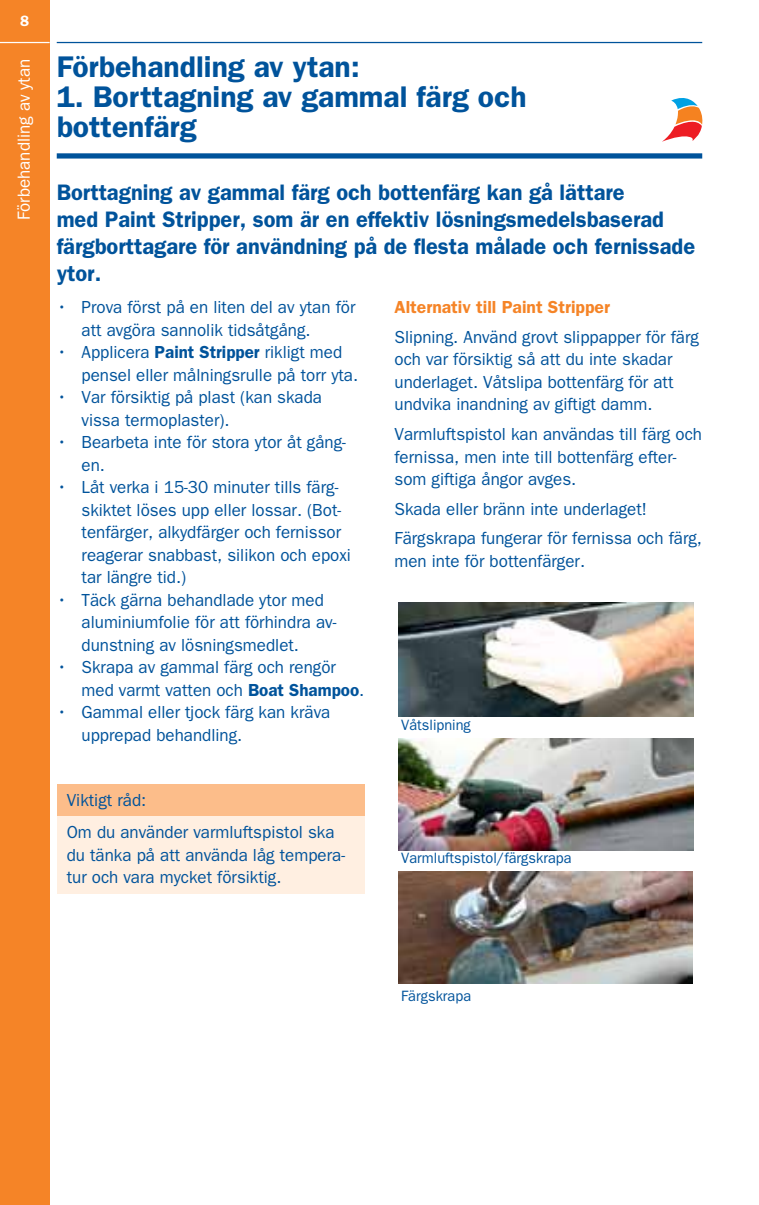
<style>
.page{position:relative;width:759px;height:1205px;background:#fff}
.page>*{position:absolute;margin:0;border:0;box-sizing:border-box;transform-origin:0 0}
.t1{font:600 30px/30px "ITC Franklin Gothic Std";color:#00539b}
.t2{font:600 22.5px/27px "ITC Franklin Gothic Std";color:#00539b}
.t3{font:17.5px/22.5px "ITC Franklin Gothic Std";color:#00539b}
.t4{font:600 17.5px "ITC Franklin Gothic Std";color:#f58427}
.t5{font:17.5px "ITC Franklin Gothic Std";color:#fff}
.t6{font:15px "ITC Franklin Gothic Std";color:#00539b}
.t7{font:600 15px "ITC Franklin Gothic Std";color:#fff}
.s1{font-weight:600}
</style>
<div class="page">
<svg style="left:662px;top:98px;width:41px;height:44px"></svg>
<div style="left:57px;top:153px;width:645px;height:6px;background:#00539b"></div>
<hr style="left:57px;top:42px;width:645px;height:1px;background:#00539b">
<div style="left:0;top:0;width:50px;height:1205px;background:#f58427"></div>
<hr style="left:0;top:42px;width:50px;height:1px;background:#fff">
<div style="left:57px;top:784px;width:307px;height:32px;background:#fcbd8a"></div>
<div style="left:57px;top:816px;width:307px;height:77px;background:#ffefe1"></div>
<img style="left:398px;top:603px;width:295px;height:113px">
<img style="left:398px;top:739px;width:295px;height:111px">
<img style="left:398px;top:871px;width:293px;height:112px">
<p class="t7" style="left:20px;top:12px;width:11px">8</p>
<p class="t5" style="left:14px;top:220px;width:163px;rotate:-90deg">Förbehandling av ytan</p>
<h1 class="t1" style="left:57px;top:52px;width:304px">Förbehandling av ytan:</h1>
<h1 class="t1" style="left:57px;top:82px;width:471px">1. Borttagning av gammal färg och bottenfärg</h1>
<p class="t2" style="left:57px;top:178px;width:639px">Borttagning av gammal färg och bottenfärg kan gå lättare<br>med Paint Stripper, som är en effektiv lösningsmedelsbaserad färgborttagare för användning på de flesta målade och fernissade ytor.</p>
<p class="t3" style="left:81px;top:296px;width:275px;text-indent:-25px">• Prova först på en liten del av ytan för att avgöra sannolik tidsåtgång.</p>
<p class="t3" style="left:81px;top:341px;width:278px;text-indent:-25px">• Applicera <span class="s1">Paint Stripper</span> rikligt med pensel eller målningsrulle på torr yta.</p>
<p class="t3" style="left:81px;top:386px;width:242px;text-indent:-25px">• Var försiktig på plast (kan skada vissa termoplaster).</p>
<p class="t3" style="left:81px;top:431px;width:266px;text-indent:-25px">• Bearbeta inte för stora ytor åt gång&shy;en.</p>
<p class="t3" style="left:81px;top:476px;width:271px;text-indent:-25px">• Låt verka i 15-30 minuter tills färg&shy;skiktet löses upp eller lossar. (Bot&shy;tenfärger, alkydfärger och fernissor reagerar snabbast, silikon och epoxi tar längre tid.)</p>
<p class="t3" style="left:81px;top:589px;width:256px;text-indent:-25px">• Täck gärna behandlade ytor med aluminiumfolie för att förhindra av&shy;dunstning av lösningsmedlet.</p>
<p class="t3" style="left:81px;top:656px;width:284px;text-indent:-25px">• Skrapa av gammal färg och rengör med varmt vatten och <span class="s1">Boat Shampoo</span>.</p>
<p class="t3" style="left:81px;top:701px;width:250px;text-indent:-25px">• Gammal eller tjock färg kan kräva upprepad behandling.</p>
<p class="t3" style="left:67px;top:784px;width:269px;line-height:32px">Viktigt råd:<br>Om du använder varmluftspistol ska</p>
<p class="t3" style="left:67px;top:843px;width:280px">du tänka på att använda låg tempera&shy;tur och vara mycket försiktig.</p>
<p class="t4" style="left:394px;top:297px;width:217px">Alternativ till Paint Stripper</p>
<p class="t3" style="left:394px;top:326px;width:306px">Slipning. Använd grovt slippapper för färg och var försiktig så att du inte skadar underlaget. Våtslipa bottenfärg för att undvika inandning av giftigt damm.</p>
<p class="t3" style="left:394px;top:423px;width:309px">Varmluftspistol kan användas till färg och fernissa, men inte till bottenfärg efter&shy;som giftiga ångor avges.</p>
<p class="t3" style="left:394px;top:494px;width:309px;line-height:29.5px">Skada eller bränn inte underlaget!<br>Färgskrapa fungerar för fernissa och färg,</p>
<p class="t3" style="left:394px;top:550px;width:192px">men inte för bottenfärger.</p>
<p class="t6" style="left:401px;top:716px;width:71px">Våtslipning</p>
<p class="t6" style="left:401px;top:849px;width:172px">Varmluftspistol/färgskrapa</p>
<p class="t6" style="left:401px;top:987px;width:71px">Färgskrapa</p>
</div>
